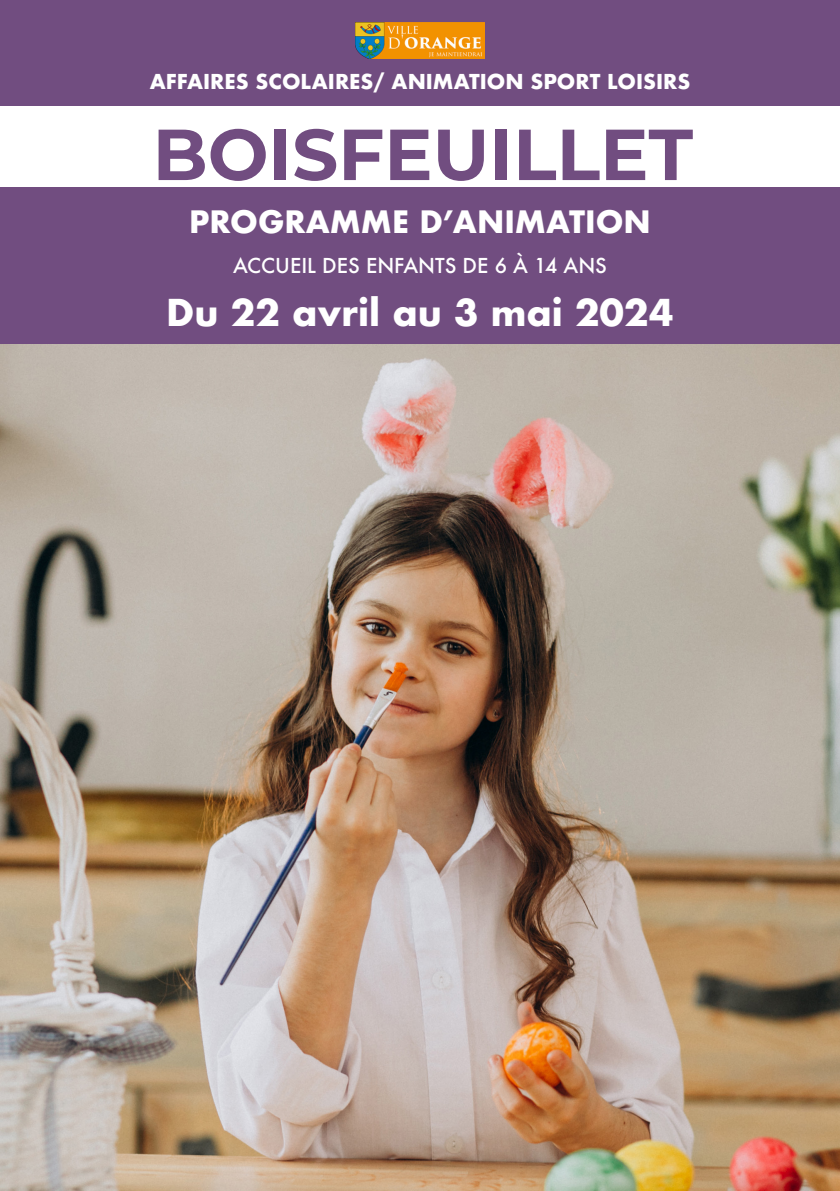
<style>
.page{position:relative;width:840px;height:1191px;background:#fff}
.page>*{position:absolute;margin:0;border:0;box-sizing:border-box;transform-origin:0 0}
.t1{font:700 72px "Montserrat";color:#714d80}
.t2{font:700 36px "Futura";color:#fff}
.t3{font:700 30px "Futura";color:#fff}
.t4{font:700 20px "Futura";color:#fff}
.t5{font:500 20px "Futura";color:#fff}
</style>
<div class="page">
<img style="left:0;top:344px;width:839px;height:847px">
<div style="left:0;top:0;width:839px;height:344px;background:#714d80"></div>
<div style="left:0;top:107px;width:839px;height:80px;background:#fff"></div>
<img style="left:355px;top:22px;width:129px;height:37px">
<p class="t4" style="left:150px;top:67px;width:542px">AFFAIRES SCOLAIRES/ ANIMATION SPORT LOISIRS</p>
<p class="t1" style="left:152px;top:103px;width:541px">BOISFEUILLET</p>
<p class="t3" style="left:189px;top:200px;width:463px">PROGRAMME D’ANIMATION</p>
<p class="t5" style="left:233px;top:252px;width:375px">ACCUEIL DES ENFANTS DE 6 À 14 ANS</p>
<p class="t2" style="left:166px;top:287px;width:508px">Du 22 avril au 3 mai 2024</p>
</div>
